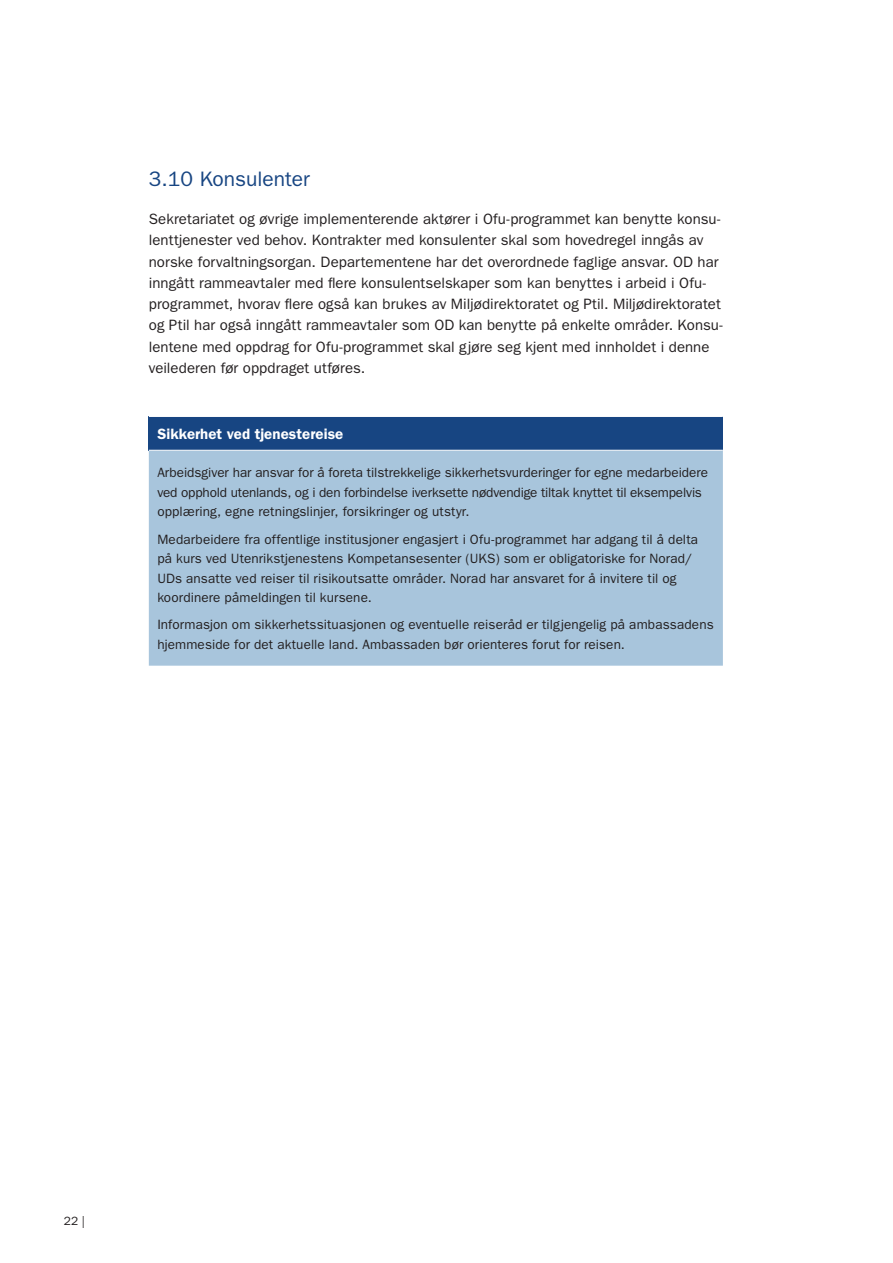
<style>
.page{position:relative;width:893px;height:1263px;background:#fff}
.page>*{position:absolute;margin:0;border:0;box-sizing:border-box;transform-origin:0 0}
.Undertittel_1b{font:21px "Franklin Gothic";color:#174582}
.Brødtekst{font:15px/21.3px "Franklin Gothic";letter-spacing:.005em;color:#231f20}
.t1{font:600 15px "Franklin Gothic";letter-spacing:.005em;color:#fff}
.t2{font:13.5px/19.5px "Franklin Gothic";letter-spacing:.005em;color:#231f20}
.t3{font:12px "Franklin Gothic";color:#231f20}
</style>
<div class="page">
<div style="left:149px;top:416px;width:574px;height:34px;background:#174582"></div>
<div style="left:149px;top:451px;width:574px;height:215px;background:#a8c5dc"></div>
<hr style="left:149px;top:415px;width:574px;height:2px;background:#fff">
<p class="Undertittel_1b" style="left:149px;top:167px;width:163px">3.10 Konsulenter</p>
<p class="Brødtekst" style="left:149px;top:208px;width:575px">Sekretariatet og øvrige implementerende aktører i Ofu-programmet kan benytte konsu&shy;lenttjenester ved behov. Kontrakter med konsulenter skal som hovedregel inngås av norske forvaltningsorgan. Departementene har det overordnede faglige ansvar. OD har inngått rammeavtaler med flere konsulentselskaper som kan benyttes i arbeid i Ofu&shy;programmet, hvorav flere også kan brukes av Miljødirektoratet og Ptil. Miljødirektoratet og Ptil har også inngått rammeavtaler som OD kan benytte på enkelte områder. Konsu&shy;lentene med oppdrag for Ofu-programmet skal gjøre seg kjent med innholdet i denne veilederen før oppdraget utføres.</p>
<p class="t1" style="left:157px;top:425px;width:188px">Sikkerhet ved tjenestereise</p>
<p class="t2" style="left:157px;top:463px;width:552px">Arbeidsgiver har ansvar for å foreta tilstrekkelige sikkerhetsvurderinger for egne medarbeidere ved opphold utenlands, og i den forbindelse iverksette nødvendige tiltak knyttet til eksempelvis opplæring, egne retningslinjer, forsikringer og utstyr.</p>
<p class="t2" style="left:157px;top:529px;width:542px">Medarbeidere fra offentlige institusjoner engasjert i Ofu-programmet har adgang til å delta på kurs ved Utenrikstjenestens Kompetansesenter (UKS) som er obligatoriske for Norad/ UDs ansatte ved reiser til risikoutsatte områder. Norad har ansvaret for å invitere til og koordinere påmeldingen til kursene.</p>
<p class="t2" style="left:157px;top:615px;width:558px">Informasjon om sikkerhetssituasjonen og eventuelle reiseråd er tilgjengelig på ambassadens hjemmeside for det aktuelle land. Ambassaden bør orienteres forut for reisen.</p>
<p class="t3" style="left:64px;top:1214px;width:23px">22 |</p>
</div>
